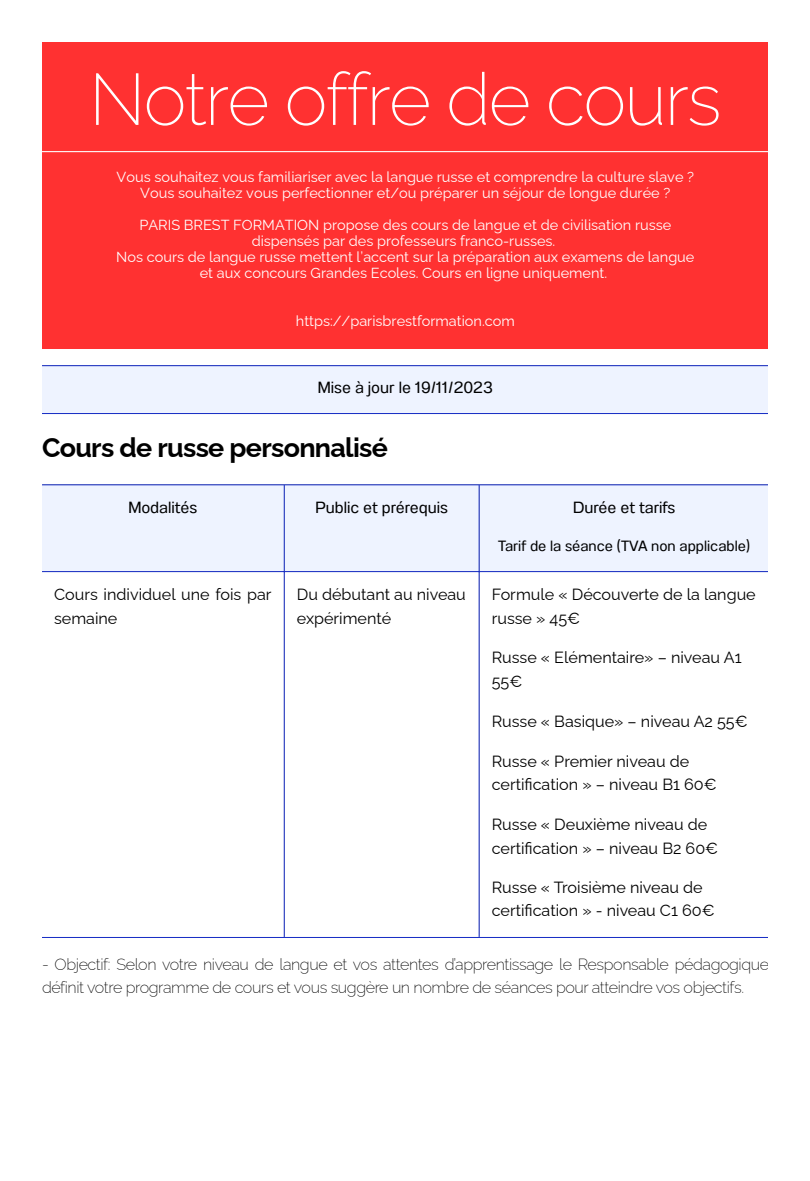
<style>
.page{position:relative;width:810px;height:1181px;background:#fff}
.page>*{position:absolute;margin:0;border:0;box-sizing:border-box;transform-origin:0 0}
.t1{font:200 72.75px "Raleway";letter-spacing:-.025em;color:#fff}
.t2{font:700 26.85px "Raleway";letter-spacing:-.025em;color:#000}
.t3{font:16.2px/23.2px "Raleway";color:#000}
.t4{font:200 16.2px/23.2px "Raleway";letter-spacing:-.025em;color:#000}
.t5{font:16.2px "Anantason";color:#000}
.t6{font:14.85px "Anantason";color:#000}
.t7{font:14.55px/16px "Raleway";color:#fff;text-align:center}
</style>
<div class="page">
<div style="left:42px;top:42px;width:726px;height:307px;background:#ff3131"></div>
<hr style="left:42px;top:151px;width:726px;height:1px;background:#fff">
<div style="left:42px;top:365px;width:726px;height:49px;background:#eef3ff"></div>
<hr style="left:42px;top:365px;width:726px;height:1px;background:#182ec6">
<hr style="left:42px;top:413px;width:726px;height:1px;background:#182ec6">
<div style="left:42px;top:485px;width:726px;height:86px;background:#eef3ff"></div>
<hr style="left:284px;top:485px;width:1px;height:452px;background:#182ec6">
<hr style="left:479px;top:485px;width:1px;height:452px;background:#182ec6">
<hr style="left:42px;top:484px;width:726px;height:1px;background:#182ec6">
<hr style="left:42px;top:571px;width:726px;height:1px;background:#182ec6">
<hr style="left:42px;top:937px;width:726px;height:1px;background:#182ec6">
<p class="t1" style="left:89px;top:56px;width:634px">Notre offre de cours</p>
<p class="t7" style="left:117px;top:169px;width:579px">Vous souhaitez vous familiariser avec la langue russe et comprendre la culture slave ?</p>
<p class="t7" style="left:140px;top:185px;width:532px">Vous souhaitez vous perfectionner et/ou préparer un séjour de longue durée ?</p>
<p class="t7" style="left:139px;top:217px;width:533px">PARIS BREST FORMATION propose des cours de langue et de civilisation russe dispensés par des professeurs franco-russes.</p>
<p class="t7" style="left:116px;top:249px;width:580px">Nos cours de langue russe mettent l’accent sur la préparation aux examens de langue et aux concours Grandes Ecoles. Cours en ligne uniquement.</p>
<p class="t7" style="left:296px;top:313px;width:220px">https://parisbrestformation.com</p>
<p class="t5" style="left:318px;top:378px;width:177px">Mise à jour le 19/11/2023</p>
<h1 class="t2" style="left:42px;top:432px;width:348px">Cours de russe personnalisé</h1>
<p class="t5" style="left:128px;top:497px;width:70px">Modalités</p>
<p class="t5" style="left:315px;top:497px;width:134px">Public et prérequis</p>
<h1 class="t5" style="left:573px;top:497px;width:104px">Durée et tarifs</h1>
<p class="t6" style="left:498px;top:537px;width:254px">Tarif de la séance (TVA non applicable)</p>
<p class="t3" style="left:54px;top:583px;width:219px">Cours individuel une fois par semaine</p>
<p class="t3" style="left:297px;top:583px;width:171px">Du débutant au niveau expérimenté</p>
<p class="t3" style="left:492px;top:583px;width:266px">Formule « Découverte de la langue russe » 45€</p>
<p class="t3" style="left:492px;top:645px;width:251px;line-height:24.2px">Russe « Elémentaire» – niveau A1<br>55€</p>
<p class="t3" style="left:492px;top:709px;width:257px">Russe « Basique» – niveau A2 55€</p>
<p class="t3" style="left:492px;top:749px;width:226px">Russe « Premier niveau de certification » – niveau B1 60€</p>
<p class="t3" style="left:492px;top:811px;width:228px;line-height:24.3px">Russe « Deuxième niveau de certification » – niveau B2 60€</p>
<p class="t3" style="left:492px;top:875px;width:224px">Russe « Troisième niveau de certification » - niveau C1 60€</p>
<p class="t4" style="left:42px;top:952px;width:729px">- Objectif: Selon votre niveau de langue et vos attentes d’apprentissage le Responsable pédagogique définit votre programme de cours et vous suggère un nombre de séances pour atteindre vos objectifs.</p>
</div>
